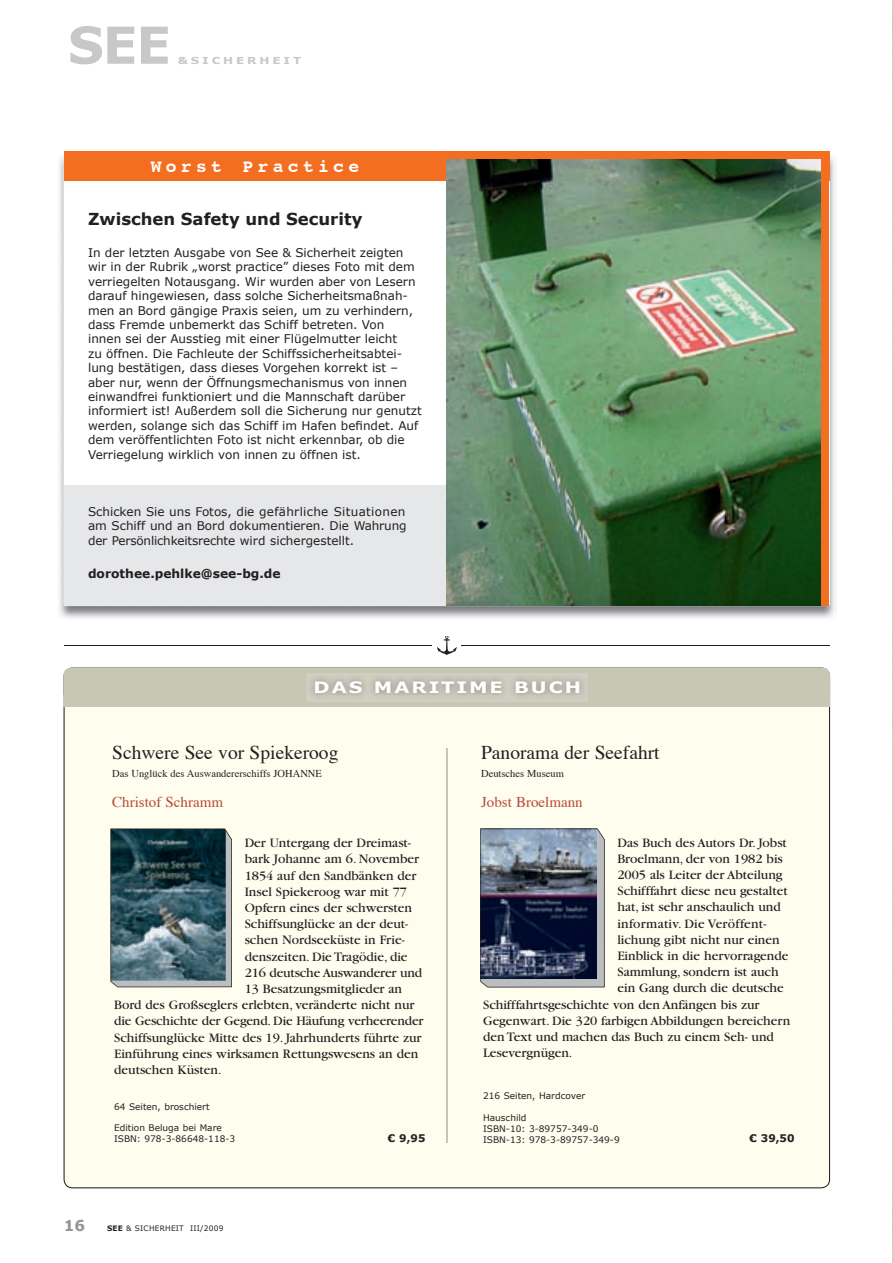
<style>
.page{position:relative;width:893px;height:1263px;background:#fff}
.page>*{position:absolute;margin:0;border:0;box-sizing:border-box;transform-origin:0 0}
.t1{font:700 51px "Verdana";color:#c7c8ca}
.t2{font:19.5px "Times";color:#231f20}
.t3{font:700 18px "Courier";letter-spacing:.24em;color:#fff}
.t4{font:700 16.5px "Verdana";color:#231f20}
.t5{font:700 15.6px "Verdana";letter-spacing:.1em;color:#fff;scale:1.25 1}
.t6{font:15px "Times";color:#b54a3a}
.t7{font:700 15px "Verdana";color:#939598}
.t8{font:13.5px "Garamond";color:#231f20}
.t9{font:13.5px "Garamond";letter-spacing:.02em;color:#231f20}
.t10{font:700 12.3px "Verdana";color:#231f20}
.t11{font:12px/14.4px "Verdana";color:#231f20}
.t12{font:10.5px "Times";color:#231f20}
.t13{font:700 10.5px "Verdana";color:#231f20}
.t14{font:700 9.6px "Verdana";letter-spacing:.24em;color:#c7c8ca;scale:1.25 1}
.t15{font:9px/10.8px "Verdana";color:#231f20}
.t16{font:7.5px "Verdana";letter-spacing:.025em;color:#231f20}
.s1{font-weight:700}
</style>
<div class="page">
<img style="left:892px;top:1px;width:1px;height:1261px">
<div style="left:64px;top:667px;width:766px;height:521px;background:#fffdee"></div>
<div style="left:64px;top:667px;width:766px;height:39px;background:#c7c7b6;border-radius:9px"></div>
<div style="left:64px;top:695px;width:766px;height:12px;background:#c7c7b6"></div>
<img style="left:307px;top:673px;width:277px;height:28px">
<hr style="left:446px;top:749px;width:1px;height:394px;background:#c7c7b6">
<hr style="left:65px;top:645px;width:367px;height:1px;background:#231f20">
<hr style="left:462px;top:645px;width:368px;height:1px;background:#231f20">
<svg style="left:437px;top:636px;width:20px;height:19px"></svg>
<img style="left:59px;top:152px;width:777px;height:466px">
<div style="left:64px;top:152px;width:765px;height:453px;background:#fff"></div>
<div style="left:64px;top:151px;width:765px;height:30px;background:#f36e21"></div>
<div style="left:770px;top:167px;width:59px;height:439px;background:#f36e21"></div>
<div style="left:64px;top:485px;width:390px;height:120px;background:#e6e7e9"></div>
<img style="left:447px;top:159px;width:374px;height:447px">
<img style="left:480px;top:828px;width:125px;height:159px">
<svg style="left:110px;top:828px;width:122px;height:159px;background:#44616a"></svg>
<h1 class="t1" style="left:68px;top:12px;width:105px">see</h1>
<p class="t14" style="left:178px;top:54px;width:100px">&amp;sicherheit</p>
<h3 class="t3" style="left:151px;top:152px;width:210px">Worst Practice</h3>
<p class="t4" style="left:88px;top:208px;width:276px">zwischen safety und security</p>
<p class="t11" style="left:88px;top:246px;width:335px">In der letzten Ausgabe von See &amp; Sicherheit zeigten wir in der rubrik „worst practice” dieses Foto mit dem verriegelten Notausgang. Wir wurden aber von Lesern darauf hingewiesen, dass solche Sicherheitsmaßnah&shy;men an Bord gängige Praxis seien, um zu verhindern, dass Fremde unbemerkt das Schiff betreten. Von<br>innen sei der Ausstieg mit einer Flügelmutter leicht<br>zu öffnen. Die Fachleute der Schiffssicherheitsabtei&shy;lung bestätigen, dass dieses Vorgehen korrekt ist – aber nur, wenn der Öffnungsmechanismus von innen einwandfrei funktioniert und die Mannschaft darüber informiert ist! Außerdem soll die Sicherung nur genutzt werden, solange sich das Schiff im Hafen befindet. Auf dem veröffentlichten Foto ist nicht erkennbar, ob die Verriegelung wirklich von innen zu öffnen ist.</p>
<p class="t11" style="left:88px;top:504px;width:320px;line-height:14.9px;text-align:justify">Schicken Sie uns Fotos, die gefährliche Situationen am Schiff und an Bord dokumentieren. Die Wahrung der Persönlichkeitsrechte wird sichergestellt.</p>
<p class="t10" style="left:88px;top:565px;width:194px">dorothee.pehlke@see-bg.de</p>
<p class="t5" style="left:314px;top:677px;width:215px">Das MaritiMe Buch</p>
<h2 class="t2" style="left:112px;top:734px;width:228px">Schwere See vor Spiekeroog</h2>
<p class="t12" style="left:112px;top:763px;width:211px">Das Unglück des Auswandererschiffs JOHANNE</p>
<p class="t6" style="left:112px;top:787px;width:112px">Christof Schramm</p>
<p class="t8" style="left:245px;top:836px;width:168px">Der untergang der Dreimast-</p>
<p class="t8" style="left:245px;top:852px;width:176px">bark Johanne am 6. November</p>
<p class="t8" style="left:245px;top:868px;width:173px">1854 auf den sandbänken der</p>
<p class="t8" style="left:245px;top:884px;width:164px">Insel spiekeroog war mit 77</p>
<p class="t8" style="left:245px;top:901px;width:169px">opfern eines der schwersten</p>
<p class="t8" style="left:245px;top:917px;width:165px">schiffsunglücke an der deut-</p>
<p class="t8" style="left:245px;top:933px;width:161px">schen Nordseeküste in Frie-</p>
<p class="t8" style="left:245px;top:949px;width:164px">denszeiten. Die Tragödie, die</p>
<p class="t8" style="left:245px;top:965px;width:179px">216 deutsche auswanderer und</p>
<p class="t8" style="left:245px;top:982px;width:159px">13 besatzungsmitglieder an</p>
<p class="t8" style="left:114px;top:998px;width:302px">bord des Großseglers erlebten, veränderte nicht nur</p>
<p class="t8" style="left:114px;top:1014px;width:311px">die Geschichte der Gegend. Die Häufung verheerender</p>
<p class="t8" style="left:114px;top:1030px;width:309px">schiffsunglücke Mitte des 19. Jahrhunderts führte zur</p>
<p class="t8" style="left:114px;top:1046px;width:306px">Einführung eines wirksamen rettungswesens an den</p>
<p class="t8" style="left:114px;top:1063px;width:109px">deutschen küsten.</p>
<p class="t15" style="left:114px;top:1101px;width:97px">64 Seiten, broschiert</p>
<p class="t15" style="left:114px;top:1123px;width:123px">edition Beluga bei Mare<br>ISBN: 978-3-86648-118-3</p>
<p class="t7" style="left:64px;top:1216px;width:23px">16</p>
<p class="t16" style="left:107px;top:1223px;width:118px"><span class="s1">see</span> &amp; SIcHerHeIt III/2009</p>
<p class="t13" style="left:388px;top:1131px;width:39px">€ 9,95</p>
<h2 class="t2" style="left:481px;top:734px;width:180px">Panorama der Seefahrt</h2>
<p class="t12" style="left:481px;top:763px;width:84px">Deutsches Museum</p>
<p class="t6" style="left:481px;top:788px;width:103px">Jobst Broelmann</p>
<p class="t8" style="left:617px;top:835px;width:171px">Das buch des autors Dr. Jobst</p>
<p class="t8" style="left:617px;top:851px;width:167px">broelmann, der von 1982 bis</p>
<p class="t8" style="left:617px;top:868px;width:167px">2005 als Leiter der abteilung</p>
<p class="t8" style="left:617px;top:884px;width:172px">schifffahrt diese neu gestaltet</p>
<p class="t8" style="left:617px;top:900px;width:165px">hat, ist sehr anschaulich und</p>
<p class="t9" style="left:617px;top:916px;width:151px">informativ. Die Veröffent-</p>
<p class="t8" style="left:617px;top:932px;width:164px">lichung gibt nicht nur einen</p>
<p class="t8" style="left:617px;top:949px;width:172px">Einblick in die hervorragende</p>
<p class="t8" style="left:617px;top:965px;width:163px">sammlung, sondern ist auch</p>
<p class="t8" style="left:617px;top:981px;width:168px">ein Gang durch die deutsche</p>
<p class="t8" style="left:483px;top:997px;width:278px">schifffahrtsgeschichte von den anfängen bis zur</p>
<p class="t8" style="left:483px;top:1013px;width:309px">Gegenwart. Die 320 farbigen abbildungen bereichern</p>
<p class="t8" style="left:483px;top:1030px;width:292px">den Text und machen das buch zu einem seh- und</p>
<p class="t8" style="left:483px;top:1046px;width:91px">Lesevergnügen.</p>
<p class="t15" style="left:483px;top:1091px;width:104px">216 Seiten, Hardcover</p>
<p class="t15" style="left:483px;top:1112px;width:138px">Hauschild<br>ISBN-10: 3-89757-349-0<br>ISBN-13: 978-3-89757-349-9</p>
<p class="t13" style="left:749px;top:1131px;width:47px">€ 39,50</p>
</div>
